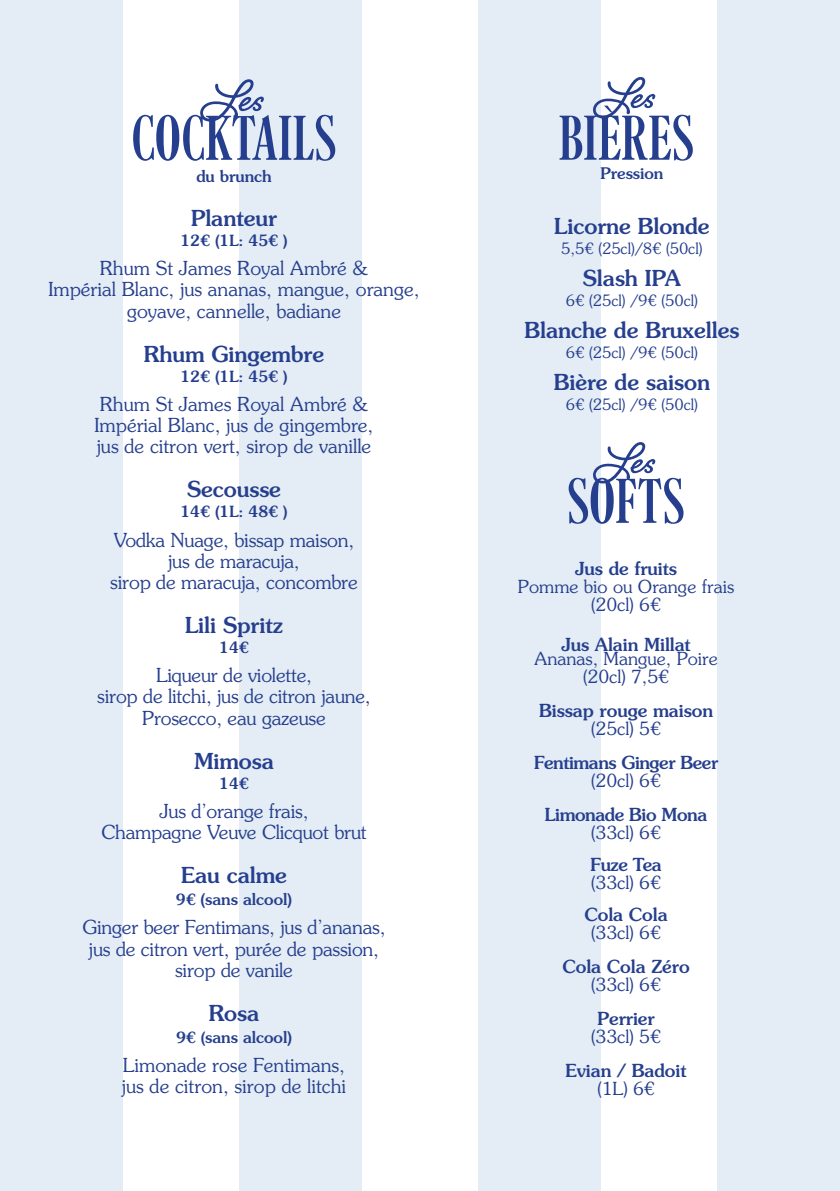
<style>
.page{position:relative;width:840px;height:1191px;background:#fff}
.page>*{position:absolute;margin:0;border:0;box-sizing:border-box;transform-origin:0 0}
.t1{font:66px "Caslon RR Bold Extra Cond";letter-spacing:.015em;color:#253f8e}
.t2{font:700 57.2px "Shelby";color:#253f8e}
.t3{font:700 56px "Shelby";color:#253f8e}
.t4{font:500 22px "Souvenir Std";color:#253f8e}
.t5{font:300 19.2px/21.2px "Souvenir Std";letter-spacing:-.01em;color:#253f8e;text-align:center}
.t6{font:300 18px/18px "Souvenir Std";color:#253f8e;text-align:center}
.t7{font:500 18px "Souvenir Std";color:#253f8e}
.t8{font:500 18px "Souvenir Std";letter-spacing:-.02em;color:#253f8e}
.t9{font:500 16px "Souvenir Std";color:#253f8e}
.t10{font:300 15.4px "Souvenir Std";color:#253f8e}
.t11{font:500 15.4px "Souvenir Std";color:#253f8e}
.s1{font-size:15.4px}
</style>
<div class="page">
<div style="left:0;top:0;width:123px;height:1191px;background:#e4ecf5"></div>
<div style="left:239px;top:0;width:122px;height:1191px;background:#e4ecf5"></div>
<div style="left:478px;top:0;width:122px;height:1191px;background:#e4ecf5"></div>
<div style="left:716px;top:0;width:123px;height:1191px;background:#e4ecf5"></div>
<h2 class="t2" style="left:204px;top:57px;width:61px">Les</h2>
<h1 class="t1" style="left:132px;top:98px;width:205px">COCKTAILS</h1>
<p class="t9" style="left:196px;top:169px;width:77px">du brunch</p>
<p class="t4" style="left:191px;top:209px;width:87px">Planteur</p>
<p class="t11" style="left:180px;top:234px;width:109px">12€ (1L: 45€ )</p>
<p class="t5" style="left:48px;top:259px;width:372px">Rhum St James Royal Ambré &amp;<br>Impérial Blanc, jus ananas, mangue, orange, goyave, cannelle, badiane</p>
<p class="t4" style="left:144px;top:345px;width:181px">Rhum Gingembre</p>
<p class="t11" style="left:180px;top:370px;width:109px">12€ (1L: 45€ )</p>
<p class="t5" style="left:94px;top:395px;width:280px;text-align:left">Rhum St James Royal Ambré &amp;<br>Impérial Blanc, jus de gingembre, jus de citron vert, sirop de vanille</p>
<p class="t4" style="left:187px;top:480px;width:95px">Secousse</p>
<p class="t11" style="left:180px;top:505px;width:109px">14€ (1L: 48€ )</p>
<p class="t5" style="left:110px;top:530px;width:249px">Vodka Nuage, bissap maison, jus de maracuja,<br>sirop de maracuja, concombre</p>
<p class="t4" style="left:185px;top:616px;width:99px">Lili Spritz</p>
<p class="t11" style="left:219px;top:641px;width:31px">14€</p>
<p class="t5" style="left:97px;top:666px;width:275px">Liqueur de violette,<br>sirop de litchi, jus de citron jaune,<br>Prosecco, eau gazeuse</p>
<p class="t4" style="left:194px;top:752px;width:81px">Mimosa</p>
<p class="t11" style="left:219px;top:777px;width:31px">14€</p>
<p class="t5" style="left:101px;top:802px;width:267px">Jus d’orange frais,<br>Champagne Veuve Clicquot brut</p>
<p class="t4" style="left:181px;top:866px;width:107px">Eau calme</p>
<p class="t9" style="left:176px;top:893px;width:118px"><span class="s1">9€</span> (sans alcool)</p>
<p class="t5" style="left:82px;top:918px;width:304px">Ginger beer Fentimans, jus d’ananas, jus de citron vert, purée de passion, sirop de vanile</p>
<p class="t4" style="left:208px;top:1004px;width:52px">Rosa</p>
<p class="t9" style="left:176px;top:1030px;width:117px"><span class="s1">9€ (</span>sans alcool)</p>
<p class="t5" style="left:122px;top:1056px;width:226px;text-align:left">Limonade rose Fentimans, jus de citron, sirop de litchi</p>
<h3 class="t3" style="left:596px;top:56px;width:60px">Les</h3>
<h1 class="t1" style="left:558px;top:98px;width:136px">BIÈRES</h1>
<p class="t9" style="left:600px;top:167px;width:64px">Pression</p>
<p class="t4" style="left:554px;top:217px;width:157px">Licorne Blonde</p>
<p class="t10" style="left:561px;top:242px;width:143px">5,5€ (25cl)/8€ (50cl)</p>
<p class="t4" style="left:582px;top:269px;width:100px">Slash IPA</p>
<p class="t10" style="left:565px;top:294px;width:133px">6€ (25cl) /9€ (50cl)</p>
<p class="t4" style="left:524px;top:321px;width:216px">Blanche de Bruxelles</p>
<p class="t10" style="left:565px;top:346px;width:133px">6€ (25cl) /9€ (50cl)</p>
<p class="t4" style="left:553px;top:373px;width:157px">Bière de saison</p>
<p class="t10" style="left:565px;top:398px;width:133px">6€ (25cl) /9€ (50cl)</p>
<h3 class="t3" style="left:596px;top:421px;width:60px">Les</h3>
<h1 class="t1" style="left:568px;top:461px;width:117px">SOFTS</h1>
<p class="t7" style="left:575px;top:561px;width:103px">Jus de fruits</p>
<p class="t6" style="left:517px;top:579px;width:217px">Pomme bio ou Orange frais (20cl) 6€</p>
<p class="t7" style="left:561px;top:637px;width:131px">Jus Alain Millat</p>
<p class="t6" style="left:534px;top:651px;width:185px">Ananas, Mangue, Poire (20cl) 7,5€</p>
<p class="t7" style="left:538px;top:703px;width:175px">Bissap rouge maison</p>
<p class="t6" style="left:591px;top:721px;width:71px">(25cl) 5€</p>
<p class="t8" style="left:533px;top:755px;width:185px">Fentimans Ginger Beer</p>
<p class="t6" style="left:591px;top:773px;width:71px">(20cl) 6€</p>
<p class="t8" style="left:544px;top:807px;width:164px">Limonade Bio Mona</p>
<p class="t6" style="left:591px;top:825px;width:71px">(33cl) 6€</p>
<p class="t7" style="left:590px;top:857px;width:72px">Fuze Tea</p>
<p class="t6" style="left:591px;top:875px;width:71px">(33cl) 6€</p>
<p class="t7" style="left:584px;top:907px;width:85px">Cola Cola</p>
<p class="t6" style="left:591px;top:925px;width:71px">(33cl) 6€</p>
<p class="t7" style="left:562px;top:959px;width:129px">Cola Cola Zéro</p>
<p class="t6" style="left:591px;top:977px;width:71px">(33cl) 6€</p>
<p class="t7" style="left:597px;top:1011px;width:59px">Perrier</p>
<p class="t6" style="left:591px;top:1029px;width:71px">(33cl) 5€</p>
<p class="t7" style="left:565px;top:1063px;width:122px">Evian / Badoit</p>
<p class="t6" style="left:597px;top:1081px;width:59px">(1L) 6€</p>
</div>
